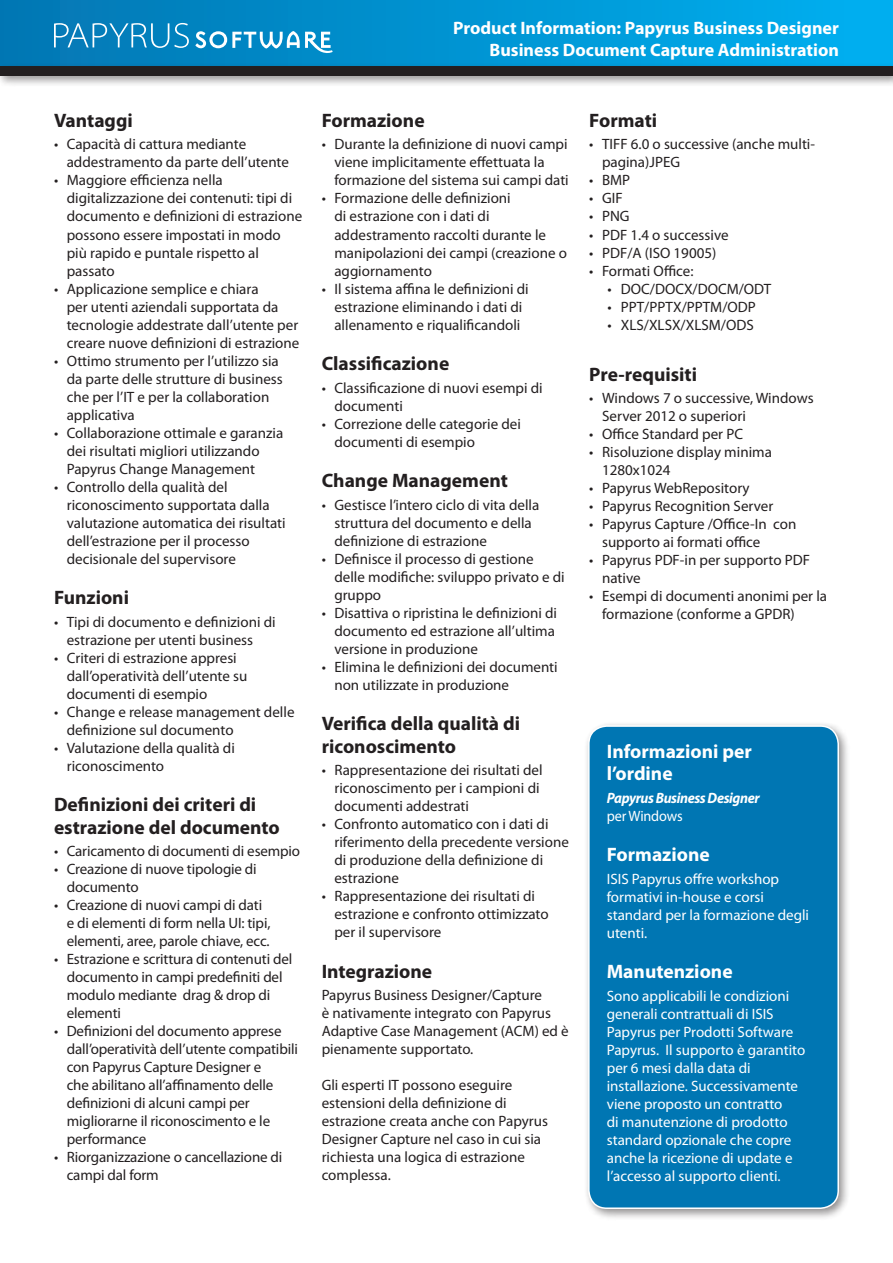
<style>
.page{position:relative;width:893px;height:1263px;background:#fff}
.page>*{position:absolute;margin:0;border:0;box-sizing:border-box;transform-origin:0 0}
.t1{font:700 19.5px/22.5px "Myriad Pro";color:#231f20}
.t2{font:700 19.5px/22.5px "Myriad Pro";color:#fff}
.t3{font:700 18px/21.6px "Myriad Pro";color:#fff;text-align:right}
.t4{font:15px/18px "Myriad Pro";color:#231f20}
.t5{font:15px/18px "Myriad Pro";color:#fff}
.t6{font:italic 700 15px "Myriad Pro";letter-spacing:-.03em;color:#fff;scale:.95 1}
.t7{font:15px "Myriad Pro";color:#fff;scale:.95 1}
</style>
<div class="page">
<div style="left:0;top:0;width:893px;height:71px;background:linear-gradient(to right,#0276b2,#00b0f1)"></div>
<div style="left:0;top:62px;width:893px;height:25px;background:#231f20;opacity:.5"></div>
<div style="left:0;top:67px;width:893px;height:9px;background:#231f20"></div>
<svg style="left:54px;top:23px;width:135px;height:25px;background:#3296c7"></svg>
<svg style="left:195px;top:31px;width:138px;height:23px"></svg>
<div style="left:583px;top:720px;width:267px;height:500px;background:#231f20;opacity:.5"></div>
<div style="left:589px;top:726px;width:249px;height:482px;background:#0076b3;border-radius:18px"></div>
<div style="left:588px;top:725px;width:251px;height:484px;border:2px solid #fff;border-radius:18px"></div>
<p class="t3" style="left:453px;top:18px;width:387px">Product Information: Papyrus Business Designer<br>Business Document Capture Administration</p>
<h1 class="t1" style="left:54px;top:109px;width:80px">Vantaggi</h1>
<p class="t4" style="left:67px;top:136px;width:224px;text-indent:-13px">• Capacità di cattura mediante addestramento da parte dell’utente</p>
<p class="t4" style="left:67px;top:172px;width:237px;text-indent:-13px">• Maggiore efficienza nella digitalizzazione dei contenuti: tipi di documento e definizioni di estrazione possono essere impostati in modo più rapido e puntale rispetto al passato</p>
<p class="t4" style="left:67px;top:280px;width:234px;text-indent:-13px">• Applicazione semplice e chiara<br>per utenti aziendali supportata da tecnologie addestrate dall’utente per creare nuove definizioni di estrazione</p>
<p class="t4" style="left:67px;top:352px;width:218px;text-indent:-13px">• Ottimo strumento per l’utilizzo sia da parte delle strutture di business che per l’IT e per la collaboration applicativa</p>
<p class="t4" style="left:67px;top:424px;width:218px;text-indent:-13px">• Collaborazione ottimale e garanzia dei risultati migliori utilizzando<br>Papyrus Change Management</p>
<p class="t4" style="left:67px;top:478px;width:220px;text-indent:-13px">• Controllo della qualità del riconoscimento supportata dalla valutazione automatica dei risultati dell’estrazione per il processo decisionale del supervisore</p>
<h1 class="t1" style="left:54px;top:586px;width:77px">Funzioni</h1>
<p class="t4" style="left:67px;top:613px;width:210px;text-indent:-13px">• Tipi di documento e definizioni di estrazione per utenti business</p>
<p class="t4" style="left:67px;top:649px;width:182px;text-indent:-13px">• Criteri di estrazione appresi dall’operatività dell’utente su documenti di esempio</p>
<p class="t4" style="left:67px;top:703px;width:229px;text-indent:-13px">• Change e release management delle definizione sul documento</p>
<p class="t4" style="left:67px;top:739px;width:170px;text-indent:-13px">• Valutazione della qualità di riconoscimento</p>
<h1 class="t1" style="left:54px;top:793px;width:227px">Definizioni dei criteri di estrazione del documento</h1>
<p class="t4" style="left:54px;top:842px;width:248px">• Caricamento di documenti di esempio</p>
<p class="t4" style="left:67px;top:860px;width:192px;text-indent:-13px">• Creazione di nuove tipologie di documento</p>
<p class="t4" style="left:67px;top:896px;width:205px;text-indent:-13px">• Creazione di nuovi campi di dati e di elementi di form nella UI: tipi, elementi, aree, parole chiave, ecc.</p>
<p class="t4" style="left:67px;top:950px;width:227px;text-indent:-13px">• Estrazione e scrittura di contenuti del documento in campi predefiniti del modulo mediante drag &amp; drop di elementi</p>
<p class="t4" style="left:67px;top:1022px;width:233px;text-indent:-13px">• Definizioni del documento apprese dall’operatività dell’utente compatibili con Papyrus Capture Designer e<br>che abilitano all’affinamento delle definizioni di alcuni campi per migliorarne il riconoscimento e le performance</p>
<p class="t4" style="left:67px;top:1148px;width:217px;text-indent:-13px">• Riorganizzazione o cancellazione di campi dal form</p>
<h1 class="t1" style="left:322px;top:109px;width:104px">Formazione</h1>
<p class="t4" style="left:334px;top:136px;width:236px;text-indent:-13px">• Durante la definizione di nuovi campi viene implicitamente effettuata la formazione del sistema sui campi dati</p>
<p class="t4" style="left:334px;top:190px;width:234px;text-indent:-13px">• Formazione delle definizioni<br>di estrazione con i dati di addestramento raccolti durante le manipolazioni dei campi (creazione o aggiornamento</p>
<p class="t4" style="left:322px;top:280px;width:209px;text-align:center">• Il sistema affina le definizioni di estrazione eliminando i dati di allenamento e riqualificandoli</p>
<h1 class="t1" style="left:322px;top:352px;width:129px">Classificazione</h1>
<p class="t4" style="left:334px;top:379px;width:210px;text-indent:-13px">• Classificazione di nuovi esempi di documenti</p>
<p class="t4" style="left:334px;top:415px;width:188px;text-indent:-13px">• Correzione delle categorie dei documenti di esempio</p>
<h1 class="t1" style="left:322px;top:469px;width:188px">Change Management</h1>
<p class="t4" style="left:334px;top:496px;width:206px;text-indent:-13px">• Gestisce l’intero ciclo di vita della struttura del documento e della definizione di estrazione</p>
<p class="t4" style="left:334px;top:550px;width:232px;text-indent:-13px">• Definisce il processo di gestione delle modifiche: sviluppo privato e di gruppo</p>
<p class="t4" style="left:334px;top:604px;width:224px;text-indent:-13px">• Disattiva o ripristina le definizioni di documento ed estrazione all’ultima versione in produzione</p>
<p class="t4" style="left:334px;top:658px;width:225px;text-indent:-13px">• Elimina le definizioni dei documenti non utilizzate in produzione</p>
<h1 class="t1" style="left:322px;top:712px;width:200px">Verifica della qualità di riconoscimento</h1>
<p class="t4" style="left:334px;top:761px;width:210px;text-indent:-13px">• Rappresentazione dei risultati del riconoscimento per i campioni di documenti addestrati</p>
<p class="t4" style="left:334px;top:815px;width:236px;text-indent:-13px">• Confronto automatico con i dati di riferimento della precedente versione di produzione della definizione di estrazione</p>
<p class="t4" style="left:334px;top:887px;width:216px;text-indent:-13px">• Rappresentazione dei risultati di estrazione e confronto ottimizzato per il supervisore</p>
<h1 class="t1" style="left:322px;top:960px;width:112px">Integrazione</h1>
<p class="t4" style="left:322px;top:986px;width:249px">Papyrus Business Designer/Capture<br>è nativamente integrato con Papyrus Adaptive Case Management (ACM) ed è pienamente supportato.</p>
<p class="t4" style="left:322px;top:1076px;width:228px">Gli esperti IT possono eseguire estensioni della definizione di estrazione creata anche con Papyrus<br>Designer Capture nel caso in cui sia richiesta una logica di estrazione complessa.</p>
<h1 class="t1" style="left:589px;top:109px;width:69px">Formati</h1>
<p class="t4" style="left:602px;top:136px;width:214px;text-indent:-13px">• TIFF 6.0 o successive (anche multi&shy;pagina)JPEG</p>
<p class="t4" style="left:589px;top:172px;width:42px">• BMP</p>
<p class="t4" style="left:589px;top:190px;width:35px">• GIF</p>
<p class="t4" style="left:589px;top:208px;width:42px">• PNG</p>
<p class="t4" style="left:589px;top:226px;width:141px">• PDF 1.4 o successive</p>
<p class="t4" style="left:589px;top:244px;width:129px">• PDF/A (ISO 19005)</p>
<p class="t4" style="left:589px;top:262px;width:106px">• Formati Office:</p>
<p class="t4" style="left:607px;top:280px;width:166px">• DOC/DOCX/DOCM/ODT</p>
<p class="t4" style="left:607px;top:298px;width:150px">• PPT/PPTX/PPTM/ODP</p>
<p class="t4" style="left:607px;top:316px;width:148px">• XLS/XLSX/XLSM/ODS</p>
<h1 class="t1" style="left:589px;top:363px;width:109px">Pre-requisiti</h1>
<p class="t4" style="left:602px;top:390px;width:213px;text-indent:-13px">• Windows 7 o successive, Windows<br>Server 2012 o superiori</p>
<p class="t4" style="left:589px;top:426px;width:155px">• Office Standard per PC</p>
<p class="t4" style="left:602px;top:444px;width:171px;text-indent:-13px">• Risoluzione display minima<br>1280x1024</p>
<p class="t4" style="left:589px;top:480px;width:162px">• Papyrus WebRepository</p>
<p class="t4" style="left:589px;top:498px;width:185px">• Papyrus Recognition Server</p>
<p class="t4" style="left:602px;top:516px;width:196px;text-indent:-13px">• Papyrus Capture /Office-In con supporto ai formati office</p>
<p class="t4" style="left:602px;top:552px;width:209px;text-indent:-13px">• Papyrus PDF-in per supporto PDF native</p>
<p class="t4" style="left:602px;top:588px;width:227px;text-indent:-13px">• Esempi di documenti anonimi per la formazione (conforme a GPDR)</p>
<h1 class="t2" style="left:607px;top:740px;width:146px">Informazioni per l’ordine</h1>
<p class="t6" style="left:607px;top:790px;width:162px">Papyrus Business Designer</p>
<p class="t7" style="left:607px;top:808px;width:81px">per Windows</p>
<h1 class="t2" style="left:607px;top:844px;width:104px">Formazione</h1>
<p class="t5" style="left:607px;top:870px;width:204px">ISIS Papyrus offre workshop formativi in-house e corsi standard per la formazione degli utenti.</p>
<h1 class="t2" style="left:607px;top:961px;width:127px">Manutenzione</h1>
<p class="t5" style="left:607px;top:987px;width:200px">Sono applicabili le condizioni generali contrattuali di ISIS<br>Papyrus per Prodotti Software<br>Papyrus. Il supporto è garantito per 6 mesi dalla data di installazione. Successivamente viene proposto un contratto<br>di manutenzione di prodotto standard opzionale che copre anche la ricezione di update e l’accesso al supporto clienti.</p>
</div>
